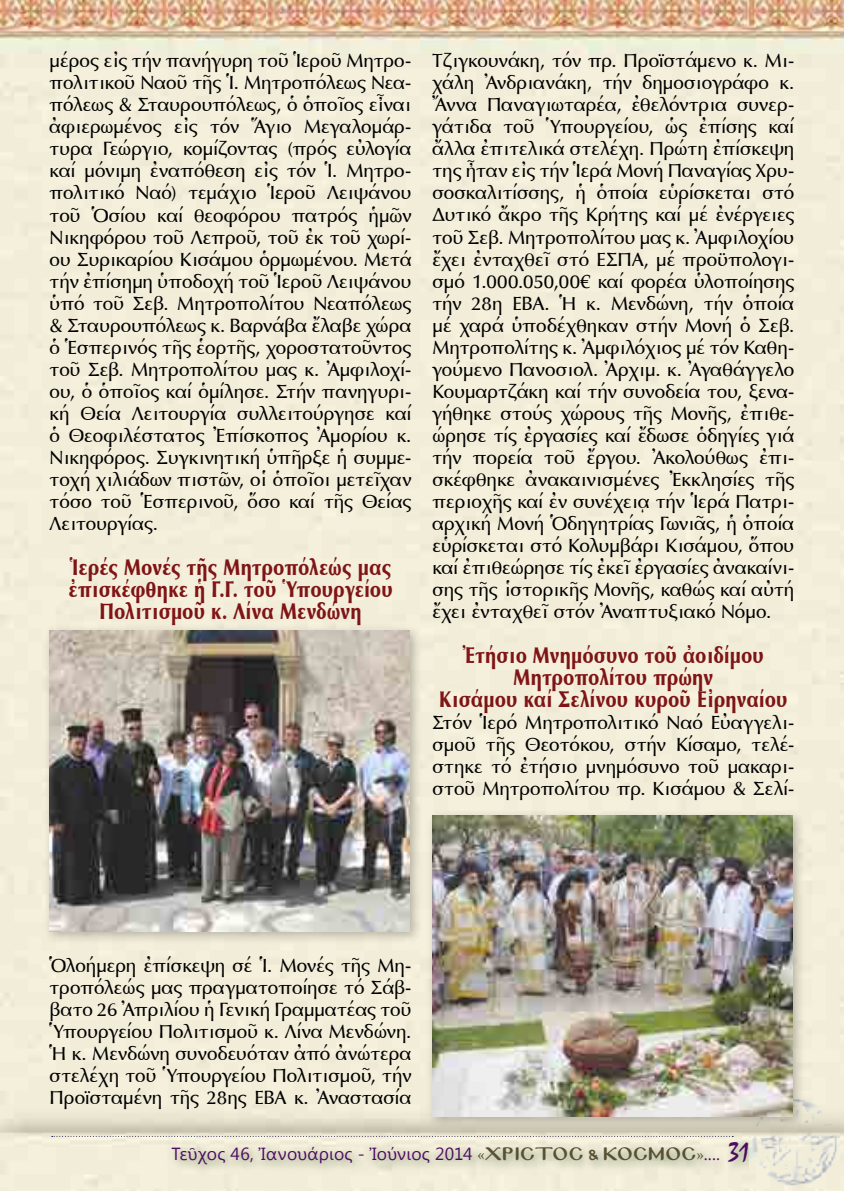
<style>
.page{position:relative;width:844px;height:1191px;background:#fff}
.page>*{position:absolute;margin:0;border:0;box-sizing:border-box;transform-origin:0 0}
.t1{font:23.1px/22.1px "SK Optima Pol Uni W Bold";letter-spacing:.02em;color:#7f1416;text-align:center;scale:.83 1}
.t2{font:19.25px/22.1px "SK Optima Pol Uni W";color:#000;text-align:justify}
.t3{font:17.5px "Segoe UI";letter-spacing:.015em;color:#4d0c62}
.s1{font-family:"Minion Pro";color:#585134}
.s2{font-family:"Mg Byzantine UC Pol Normal";font-size:15.75px;color:#585134}
.s3{font-family:"Minion Pro"}
.s4{font-family:"Mistral";font-size:28px}
</style>
<div class="page">
<img style="left:0;top:0;width:843px;height:1191px">
<div style="left:43px;top:624px;width:378px;height:321px;background:#000;opacity:.25"></div>
<img style="left:50px;top:630px;width:359px;height:301px">
<div style="left:426px;top:809px;width:378px;height:321px;background:#000;opacity:.25"></div>
<img style="left:432px;top:815px;width:360px;height:301px">
<p class="t2" style="left:50px;top:50px;width:363px">μέρος εἰς τήν πανήγυρη τοῦ Ἱεροῦ Μητρο&shy;πολιτικοῦ Ναοῦ τῆς Ἱ. Μητροπόλεως Νεα&shy;πόλεως &amp; Σταυρουπόλεως, ὁ ὁποῖος εἶναι ἀφιερωμένος εἰς τόν Ἅγιο Μεγαλομάρ&shy;τυρα Γεώργιο, κομίζοντας (πρός εὐλογία καί μόνιμη ἐναπόθεση εἰς τόν Ἱ. Μητρο&shy;πολιτικό Ναό) τεμάχιο Ἱεροῦ Λειψάνου τοῦ Ὁσίου καί θεοφόρου πατρός ἡμῶν Νικηφόρου τοῦ Λεπροῦ, τοῦ ἐκ τοῦ χωρί&shy;ου Συρικαρίου Κισάμου ὁρμωμένου. Μετά τήν ἐπίσημη ὑποδοχή τοῦ Ἱεροῦ Λειψάνου ὑπό τοῦ Σεβ. Μητροπολίτου Νεαπόλεως &amp; Σταυρουπόλεως κ. Βαρνάβα ἔλαβε χώρα ὁ Ἑσπερινός τῆς ἑορτῆς, χοροστατοῦντος τοῦ Σεβ. Μητροπολίτου μας κ. Ἀμφιλοχί&shy;ου, ὁ ὁποῖος καί ὁμίλησε. Στήν πανηγυρι&shy;κή Θεία Λειτουργία συλλειτούργησε καί ὁ Θεοφιλέστατος Ἐπίσκοπος Ἀμορίου κ.<br>Νικηφόρος. Συγκινητική ὑπῆρξε ἡ συμμε&shy;τοχή χιλιάδων πιστῶν, οἱ ὁποῖοι μετεῖχαν τόσο τοῦ Ἑσπερινοῦ, ὅσο καί τῆς Θείας Λειτουργίας.</p>
<p class="t1" style="left:68px;top:556px;width:392px">Ἱερές Μονές τῆς Μητροπόλεώς μας ἐπισκέφθηκε ἡ Γ.Γ. τοῦ Ὑπουργείου<br>Πολιτισμοῦ κ. Λίνα Μενδώνη</p>
<p class="t2" style="left:432px;top:50px;width:363px">Τζιγκουνάκη, τόν πρ. Προϊστάμενο κ. Μι&shy;χάλη Ἀνδριανάκη, τήν δημοσιογράφο κ.<br>Ἄννα Παναγιωταρέα, ἐθελόντρια συνερ&shy;γάτιδα τοῦ Ὑπουργείου, ὡς ἐπίσης καί ἄλλα ἐπιτελικά στελέχη. Πρώτη ἐπίσκεψη της ἦταν εἰς τήν Ἱερά Μονή Παναγίας Χρυ&shy;σοσκαλιτίσσης, ἡ ὁποία εὑρίσκεται στό Δυτικό ἄκρο τῆς Κρήτης καί μέ ἐνέργειες τοῦ Σεβ. Μητροπολίτου μας κ. Ἀμφιλοχίου ἔχει ἐνταχθεῖ στό ΕΣΠΑ, μέ προϋπολογι&shy;σμό 1.000.050,00€ καί φορέα ὑλοποίησης τήν 28η ΕΒΑ. Ἡ κ. Μενδώνη, τήν ὁποία μέ χαρά ὑποδέχθηκαν στήν Μονή ὁ Σεβ.<br>Μητροπολίτης κ. Ἀμφιλόχιος μέ τόν Καθη&shy;γούμενο Πανοσιολ. Ἀρχιμ. κ. Ἀγαθάγγελο Κουμαρτζάκη καί τήν συνοδεία του, ξενα&shy;γήθηκε στούς χώρους τῆς Μονῆς, ἐπιθε&shy;ώρησε τίς ἐργασίες καί ἔδωσε ὁδηγίες γιά τήν πορεία τοῦ ἔργου. Ἀκολούθως ἐπι&shy;σκέφθηκε ἀνακαινισμένες Ἐκκλησίες τῆς περιοχῆς καί ἐν συνέχειᾳ τήν Ἱερά Πατρι&shy;αρχική Μονή Ὁδηγητρίας Γωνιᾶς, ἡ ὁποία εὑρίσκεται στό Κολυμβάρι Κισάμου, ὅπου καί ἐπιθεώρησε τίς ἐκεῖ ἐργασίες ἀνακαίνι&shy;σης τῆς ἱστορικῆς Μονῆς, καθώς καί αὐτή ἔχει ἐνταχθεῖ στόν Ἀναπτυξιακό Νόμο.</p>
<p class="t1" style="left:439px;top:644px;width:421px">Ἐτήσιο Μνημόσυνο τοῦ ἀοιδίμου<br>Μητροπολίτου πρώην<br>Κισάμου καί Σελίνου κυροῦ Εἰρηναίου</p>
<p class="t2" style="left:432px;top:711px;width:363px">Στόν Ἱερό Μητροπολιτικό Ναό Εὐαγγελι&shy;σμοῦ τῆς Θεοτόκου, στήν Κίσαμο, τελέ&shy;στηκε τό ἐτήσιο μνημόσυνο τοῦ μακαρι&shy;στοῦ Μητροπολίτου πρ. Κισάμου &amp; Σελί-</p>
<p class="t2" style="left:50px;top:954px;width:363px">Ὁλοήμερη ἐπίσκεψη σέ Ἱ. Μονές τῆς Μη&shy;τροπόλεώς μας πραγματοποίησε τό Σάβ&shy;βατο 26 Ἀπριλίου ἡ Γενική Γραμματέας τοῦ Ὑπουργείου Πολιτισμοῦ κ. Λίνα Μενδώνη.<br>Ἡ κ. Μενδώνη συνοδευόταν ἀπό ἀνώτερα στελέχη τοῦ Ὑπουργείου Πολιτισμοῦ, τήν Προϊσταμένη τῆς 28ης ΕΒΑ κ. Ἀναστασία</p>
<p class="t3" style="left:171px;top:1141px;width:579px">Τεῦχος 46, Ἰανουάριος - Ἰούνιος 2014 <span class="s1">«</span><span class="s2">ΧΡΙΣΤΟΣ &amp; ΚΟΣΜΟΣ</span><span class="s1">»</span><span class="s3">....</span> <span class="s4">31</span></p>
</div>
